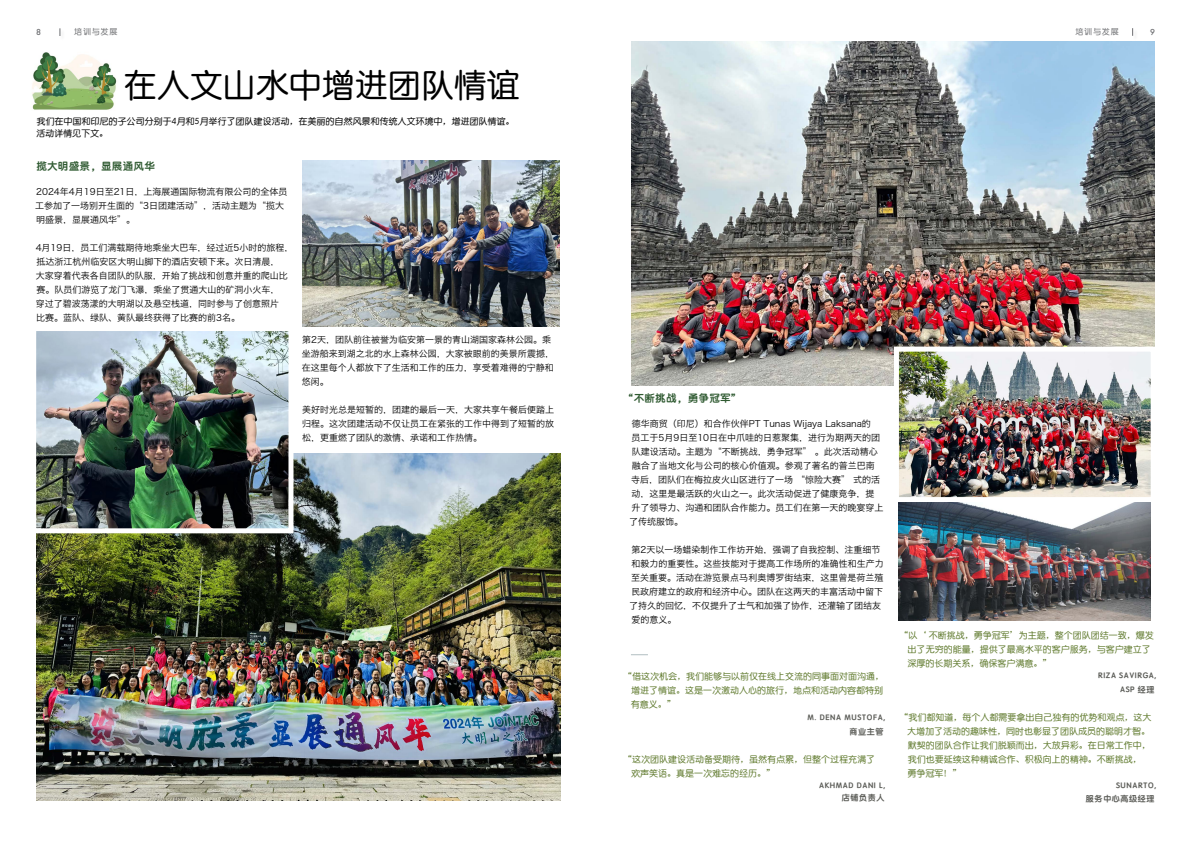
<style>
.page{position:relative;width:1191px;height:842px;background:#fff}
.page>*{position:absolute;margin:0;border:0;box-sizing:border-box;transform-origin:0 0}
.t1{font:33px "ST Yuanti SC Regular";color:#000}
.t2{font:10px "ST Yuanti SC Bold";letter-spacing:.08em;color:#2f5a31}
.t3{font:9px/14px "Hiragino Sans GB W3";color:#000}
.t4{font:9px/14px "ST Yuanti SC Regular";color:#617b2f}
.t5{font:9px/12px "ST Yuanti SC Regular";color:#000}
.t6{font:8px/14px "ST Yuanti SC Bold";letter-spacing:.08em;color:#5a5b56;text-align:right}
.t7{font:8px "ST Yuanti SC Regular";letter-spacing:.1em;color:#6d6e71}
.t8{font:500 8px "Futura";color:#6d6e71}
</style>
<div class="page">
<img style="left:32px;top:52px;width:85px;height:58px">
<img style="left:36px;top:453px;width:525px;height:347px">
<img style="left:302px;top:160px;width:257px;height:166px">
<img style="left:37px;top:332px;width:250px;height:195px">
<div style="left:31px;top:326px;width:262px;height:207px;border:5px solid #fff"></div>
<div style="left:59px;top:28px;width:7px;height:13px;background:#000;opacity:.11"></div>
<img style="left:631px;top:42px;width:524px;height:343px">
<img style="left:900px;top:353px;width:249px;height:143px">
<div style="left:894px;top:347px;width:261px;height:155px;border:5px solid #fff"></div>
<svg style="left:631px;top:654px;width:17px;height:1px"></svg>
<img style="left:899px;top:502px;width:251px;height:118px">
<div style="left:1131px;top:28px;width:7px;height:13px;background:#000;opacity:.11"></div>
<p class="t8" style="left:36px;top:26px;width:6px">8</p>
<p class="t7" style="left:74px;top:27px;width:45px">培训与发展</p>
<h1 class="t1" style="left:124px;top:66px;width:397px">在人文山水中增进团队情谊</h1>
<p class="t5" style="left:36px;top:115px;width:480px">我们在中国和印尼的子公司分别于4月和5月举行了团队建设活动，在美丽的自然风景和传统人文环境中，增进团队情谊。活动详情见下文。</p>
<p class="t2" style="left:37px;top:158px;width:119px">揽大明盛景，显展通风华</p>
<p class="t3" style="left:35px;top:184px;width:254px">2024年4月19日至21日，上海展通国际物流有限公司的全体员工参加了一场别开生面的“3日团建活动”，活动主题为“揽大明盛景，显展通风华”。</p>
<p class="t3" style="left:36px;top:240px;width:259px">4月19日，员工们满载期待地乘坐大巴车，经过近5小时的旅程，抵达浙江杭州临安区大明山脚下的酒店安顿下来。次日清晨，<br>大家穿着代表各自团队的队服，开始了挑战和创意并重的爬山比赛。队员们游览了龙门飞瀑，乘坐了贯通大山的矿洞小火车，<br>穿过了碧波荡漾的大明湖以及悬空栈道，同时参与了创意照片<br>比赛。蓝队、绿队、黄队最终获得了比赛的前3名。</p>
<p class="t3" style="left:302px;top:332px;width:254px">第2天，团队前往被誉为临安第一景的青山湖国家森林公园。乘坐游船来到湖之北的水上森林公园，大家被眼前的美景所震撼，在这里每个人都放下了生活和工作的压力，享受着难得的宁静和悠闲。</p>
<p class="t3" style="left:302px;top:402px;width:254px;text-align:justify">美好时光总是短暂的，团建的最后一天，大家共享午餐后便踏上归程。这次团建活动不仅让员工在紧张的工作中得到了短暂的放松，更重燃了团队的激情、承诺和工作热情。</p>
<p class="t7" style="left:1075px;top:27px;width:45px">培训与发展</p>
<p class="t8" style="left:1150px;top:26px;width:6px">9</p>
<p class="t2" style="left:628px;top:390px;width:109px">“不断挑战，勇争冠军”</p>
<p class="t3" style="left:631px;top:416px;width:241px">德华商贸（印尼）和合作伙伴PT Tunas Wijaya Laksana的</p>
<p class="t3" style="left:631px;top:430px;width:250px">员工于5月9日至10日在中爪哇的日惹聚集，进行为期两天的团</p>
<p class="t3" style="left:632px;top:444px;width:247px">队建设活动。主题为“不断挑战，勇争冠军” 。此次活动精心</p>
<p class="t3" style="left:632px;top:458px;width:244px">融合了当地文化与公司的核心价值观。参观了著名的普兰巴南</p>
<p class="t3" style="left:631px;top:472px;width:250px">寺后，团队们在梅拉皮火山区进行了一场 “惊险大赛” 式的活</p>
<p class="t3" style="left:631px;top:486px;width:244px">动，这里是最活跃的火山之一。此次活动促进了健康竞争，提</p>
<p class="t3" style="left:631px;top:500px;width:253px">升了领导力、沟通和团队合作能力。员工们在第一天的晚宴穿上</p>
<p class="t3" style="left:629px;top:514px;width:55px">了传统服饰。</p>
<p class="t3" style="left:629px;top:542px;width:256px">第2天以一场蜡染制作工作坊开始，强调了自我控制、注重细节和毅力的重要性。这些技能对于提高工作场所的准确性和生产力至关重要。活动在游览景点马利奥博罗街结束，这里曾是荷兰殖民政府建立的政府和经济中心。团队在这两天的丰富活动中留下了持久的回忆，不仅提升了士气和加强了协作，还灌输了团结友爱的意义。</p>
<p class="t4" style="left:631px;top:669px;width:255px;text-align:justify;text-indent:-8px">“借这次机会，我们能够与以前仅在线上交流的同事面对面沟通，增进了情谊。这是一次激动人心的旅行，地点和活动内容都特别有意义。”</p>
<p class="t6" style="left:807px;top:710px;width:79px">M. DENA MUSTOFA,商业主管</p>
<p class="t4" style="left:631px;top:751px;width:245px;text-indent:-8px">“这次团队建设活动备受期待，虽然有点累，但整个过程充满了欢声笑语。真是一次难忘的经历。”</p>
<p class="t6" style="left:819px;top:779px;width:67px;line-height:12.2px">AKHMAD DANI L,店铺负责人</p>
<p class="t4" style="left:907px;top:628px;width:248px;text-indent:-8px">“以‘ 不断挑战，勇争冠军’为主题，整个团队团结一致，爆发出了无穷的能量，提供了最高水平的客户服务，与客户建立了深厚的长期关系，确保客户满意。”</p>
<p class="t6" style="left:1098px;top:668px;width:59px">RIZA SAVIRGA,<br>ASP 经理</p>
<p class="t4" style="left:907px;top:710px;width:246px;text-indent:-8px">“我们都知道，每个人都需要拿出自己独有的优势和观点，这大大增加了活动的趣味性，同时也彰显了团队成员的聪明才智。默契的团队合作让我们脱颖而出，大放异彩。在日常工作中，我们也要延续这种精诚合作、积极向上的精神。不断挑战，勇争冠军！”</p>
<p class="t6" style="left:1086px;top:779px;width:72px;line-height:12.2px">SUNARTO,<br>服务中心高级经理</p>
</div>
